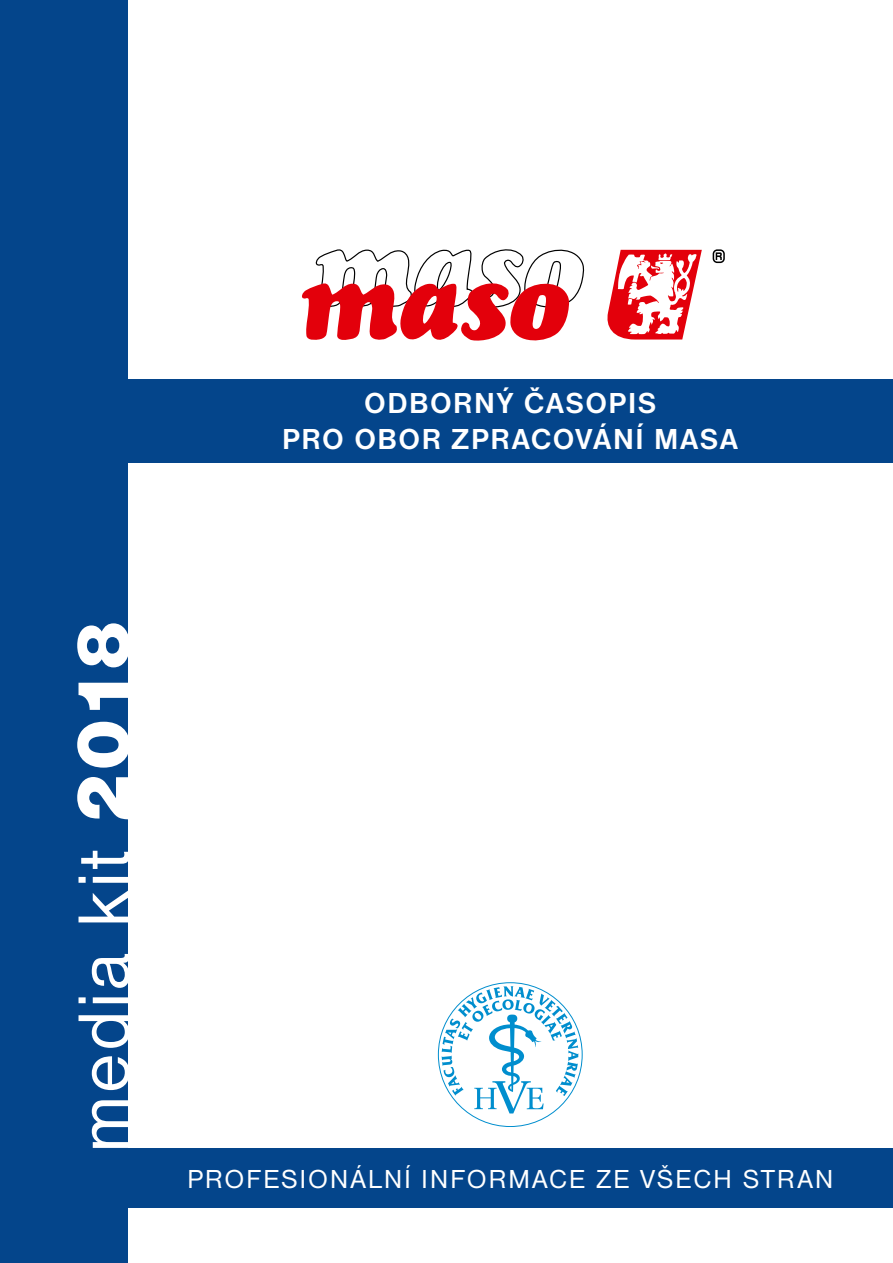
<style>
.page{position:relative;width:893px;height:1263px;background:#fff}
.page>*{position:absolute;margin:0;border:0;box-sizing:border-box;transform-origin:0 0}
.t1{font:75px "Nimbus San DCE";letter-spacing:.04em;color:#fff}
.t2{font:700 30px/36px "Nimbus San DCE";letter-spacing:.05em;color:#fff;text-align:center}
.t3{font:27px "Nimbus San DCE";letter-spacing:.075em;color:#fff}
.s1{font-family:"Nimbus San DCE Blac"}
</style>
<div class="page">
<div style="left:0;top:1148px;width:893px;height:60px;background:#04458b"></div>
<div style="left:0;top:0;width:128px;height:1263px;background:#04458b"></div>
<div style="left:0;top:379px;width:893px;height:84px;background:#04458b"></div>
<svg style="left:302px;top:249px;width:282px;height:92px"></svg>
<svg style="left:713px;top:249px;width:12px;height:14px"></svg>
<svg style="left:607px;top:250px;width:95px;height:90px"></svg>
<svg style="left:442px;top:986px;width:136px;height:127px"></svg>
<p class="t2" style="left:282px;top:385px;width:457px">ODBORNÝ ČASOPIS<br>PRO OBOR ZPRACOVÁNÍ MASA</p>
<h1 class="t1" style="left:62px;top:1152px;width:534px;rotate:-90deg">media kit <span class="s1">2018</span></h1>
<p class="t3" style="left:187px;top:1163px;width:647px">PROFESIONÁLNÍ INFORMACE ZE VŠECH STRAN</p>
</div>
